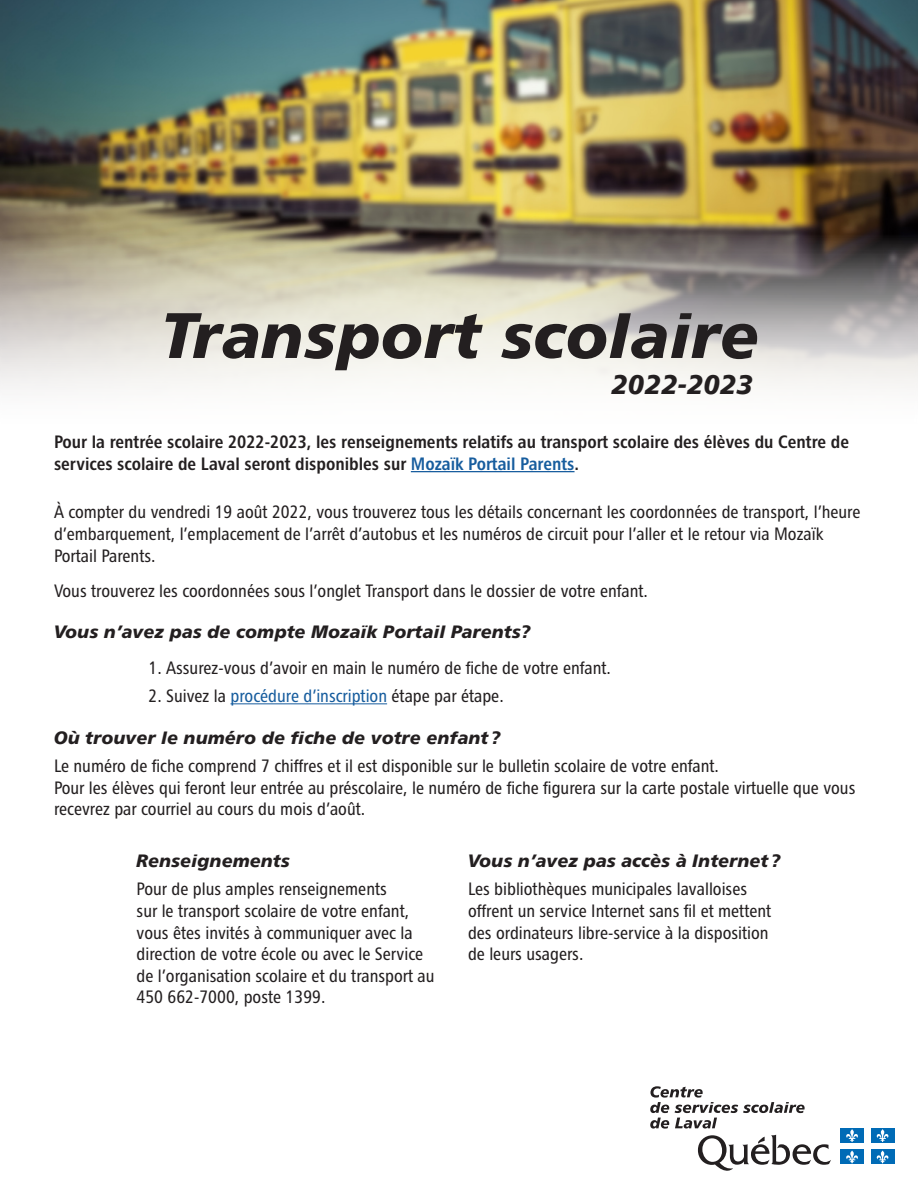
<style>
.page{position:relative;width:918px;height:1188px;background:#fff}
.page>*{position:absolute;margin:0;border:0;box-sizing:border-box;transform-origin:0 0}
.t1{font:64.5px "Chaloult Gras Italique";color:#231f20}
.t2{font:27px "Chaloult Gras Italique";color:#231f20}
.t3{font:18px/21.6px "Chaloult Cond";color:#231f20}
.t4{font:18px/21.6px "Chaloult Cond Demi Gras";color:#231f20}
.t5{font:18px "Chaloult Gras Italique";color:#231f20}
.s1{color:#175d9e}
</style>
<div class="page">
<img style="left:0;top:0;width:918px;height:389px">
<hr style="left:411px;top:471px;width:164px;height:1px;background:#175d9e">
<hr style="left:231px;top:703px;width:156px;height:1px;background:#175d9e">
<svg style="left:698px;top:1135px;width:133px;height:36px"></svg>
<svg style="left:650px;top:1086px;width:155px;height:43px"></svg>
<div style="left:840px;top:1128px;width:24px;height:15px;background:#006bb6"></div>
<svg style="left:846px;top:1129px;width:12px;height:13px"></svg>
<div style="left:871px;top:1128px;width:23px;height:15px;background:#006bb6"></div>
<svg style="left:876px;top:1129px;width:13px;height:13px"></svg>
<div style="left:840px;top:1150px;width:24px;height:14px;background:#006bb6"></div>
<svg style="left:846px;top:1150px;width:12px;height:14px"></svg>
<div style="left:871px;top:1150px;width:23px;height:14px;background:#006bb6"></div>
<svg style="left:876px;top:1150px;width:13px;height:14px"></svg>
<p class="t1" style="left:162px;top:293px;width:600px">Transport scolaire</p>
<p class="t2" style="left:612px;top:367px;width:143px">2022-2023</p>
<p class="t4" style="left:54px;top:431px;width:797px">Pour la rentrée scolaire 2022-2023, les renseignements relatifs au transport scolaire des élèves du Centre de services scolaire de Laval seront disponibles sur <span class="s1">Mozaïk Portail Parents</span>.</p>
<p class="t3" style="left:54px;top:501px;width:808px">À compter du vendredi 19 août 2022, vous trouverez tous les détails concernant les coordonnées de transport, l’heure d’embarquement, l’emplacement de l’arrêt d’autobus et les numéros de circuit pour l’aller et le retour via Mozaïk<br>Portail Parents.</p>
<p class="t3" style="left:54px;top:579px;width:596px">Vous trouverez les coordonnées sous l’onglet Transport dans le dossier de votre enfant.</p>
<p class="t5" style="left:54px;top:620px;width:479px">Vous n’avez pas de compte Mozaïk Portail Parents?</p>
<p class="t3" style="left:148px;top:656px;width:464px">1. Assurez-vous d’avoir en main le numéro de fiche de votre enfant.</p>
<p class="t3" style="left:148px;top:685px;width:357px">2. Suivez la <span class="s1">procédure d’inscription</span> étape par étape.</p>
<p class="t5" style="left:54px;top:726px;width:448px">Où trouver le numéro de fiche de votre enfant?</p>
<p class="t3" style="left:54px;top:755px;width:667px">Le numéro de fiche comprend 7 chiffres et il est disponible sur le bulletin scolaire de votre enfant.</p>
<p class="t3" style="left:54px;top:776px;width:803px">Pour les élèves qui feront leur entrée au préscolaire, le numéro de fiche figurera sur la carte postale virtuelle que vous recevrez par courriel au cours du mois d’août.</p>
<p class="t5" style="left:137px;top:849px;width:155px">Renseignements</p>
<p class="t3" style="left:137px;top:878px;width:299px">Pour de plus amples renseignements<br>sur le transport scolaire de votre enfant, vous êtes invités à communiquer avec la direction de votre école ou avec le Service de l’organisation scolaire et du transport au 450 662‑7000, poste 1399.</p>
<p class="t5" style="left:468px;top:849px;width:315px">Vous n’avez pas accès à Internet?</p>
<p class="t3" style="left:468px;top:878px;width:305px">Les bibliothèques municipales lavalloises offrent un service Internet sans fil et mettent des ordinateurs libre-service à la disposition de leurs usagers.</p>
</div>
